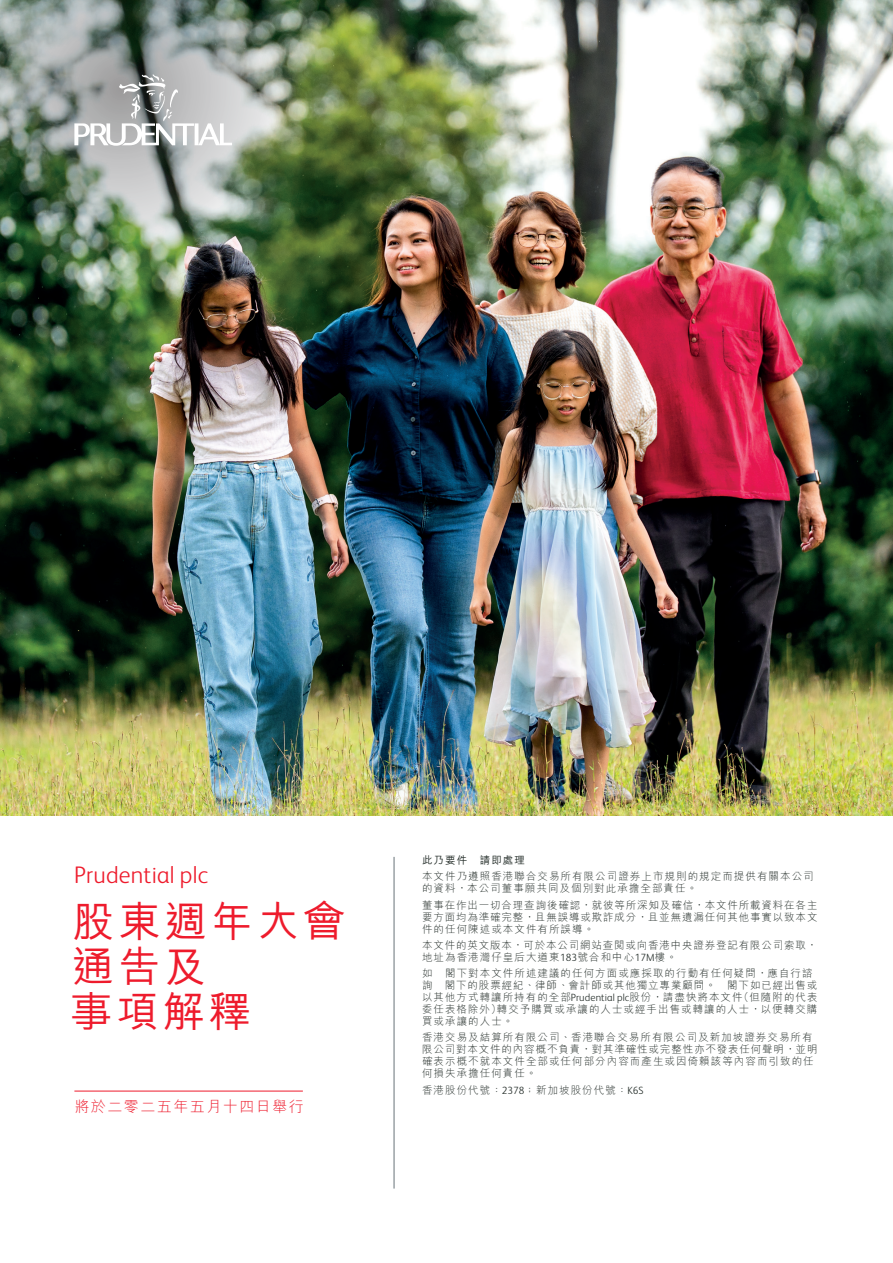
<style>
.page{position:relative;width:893px;height:1263px;background:#fff}
.page>*{position:absolute;margin:0;border:0;box-sizing:border-box;transform-origin:0 0}
.t1{font:500 42px/45px "M Hei HK";letter-spacing:.1em;color:#ee1b2c}
.t2{font:300 24px "FS Albert Pro";letter-spacing:.01em;color:#ee1b2c}
.t3{font:300 15px "M Hei HK";letter-spacing:.1em;color:#ee1b2c}
.t4{font:300 10.5px/12px "M Hei HK";letter-spacing:.1em;color:#27302c}
.t5{font:300 10.5px/12px "M Hei HK";letter-spacing:.08em;color:#27302c}
.t6{font:500 10.5px "M Hei HK";letter-spacing:.1em;color:#27302c}
.s1{font-family:"FS Albert Pro"}
</style>
<div class="page">
<img style="left:0;top:0;width:893px;height:816px">
<img style="left:0;top:0;width:317px;height:274px">
<hr style="left:74px;top:1091px;width:229px;height:1px;background:#ee1b2c">
<hr style="left:394px;top:857px;width:1px;height:331px;background:#687379">
<svg style="left:74px;top:74px;width:158px;height:72px;background:#b8b9ba"></svg>
<h2 class="t2" style="left:74px;top:858px;width:135px">Prudential plc</h2>
<h1 class="t1" style="left:71px;top:896px;width:276px">股東週年大會通告及<br>事項解釋</h1>
<h3 class="t3" style="left:74px;top:1096px;width:231px">將於二零二五年五月十四日舉行</h3>
<p class="t6" style="left:422px;top:852px;width:104px">此乃要件　請即處理</p>
<p class="t4" style="left:422px;top:870px;width:393px">本文件乃遵照香港聯合交易所有限公司證券上市規則的規定而提供有關本公司的資料，本公司董事願共同及個別對此承擔全部責任。</p>
<p class="t4" style="left:422px;top:898px;width:397px;text-align:justify">董事在作出一切合理查詢後確認，就彼等所深知及確信，本文件所載資料在各主要方面均為準確完整，且無誤導或欺詐成分，且並無遺漏任何其他事實以致本文件的任何陳述或本文件有所誤導。</p>
<p class="t5" style="left:422px;top:938px;width:397px">本文件的英文版本，可於本公司網站查閱或向香港中央證券登記有限公司索取，地址為香港灣仔皇后大道東<span class="s1">183</span>號合和中心<span class="s1">17M</span>樓。</p>
<p class="t4" style="left:422px;top:967px;width:397px">如　閣下對本文件所述建議的任何方面或應採取的行動有任何疑問，應自行諮詢　閣下的股票經紀、律師、會計師或其他獨立專業顧問。　閣下如已經出售或以其他方式轉讓所持有的全部<span class="s1">Prudential plc</span>股份，請盡快將本文件（但隨附的代表委任表格除外）轉交予購買或承讓的人士或經手出售或轉讓的人士，以便轉交購買或承讓的人士。</p>
<p class="t4" style="left:422px;top:1031px;width:397px">香港交易及結算所有限公司、香港聯合交易所有限公司及新加坡證券交易所有限公司對本文件的內容概不負責，對其準確性或完整性亦不發表任何聲明，並明確表示概不就本文件全部或任何部分內容而產生或因倚賴該等內容而引致的任何損失承擔任何責任。</p>
<p class="t4" style="left:422px;top:1083px;width:223px">香港股份代號：<span class="s1">2378</span>；新加坡股份代號：<span class="s1">K6S</span></p>
</div>
